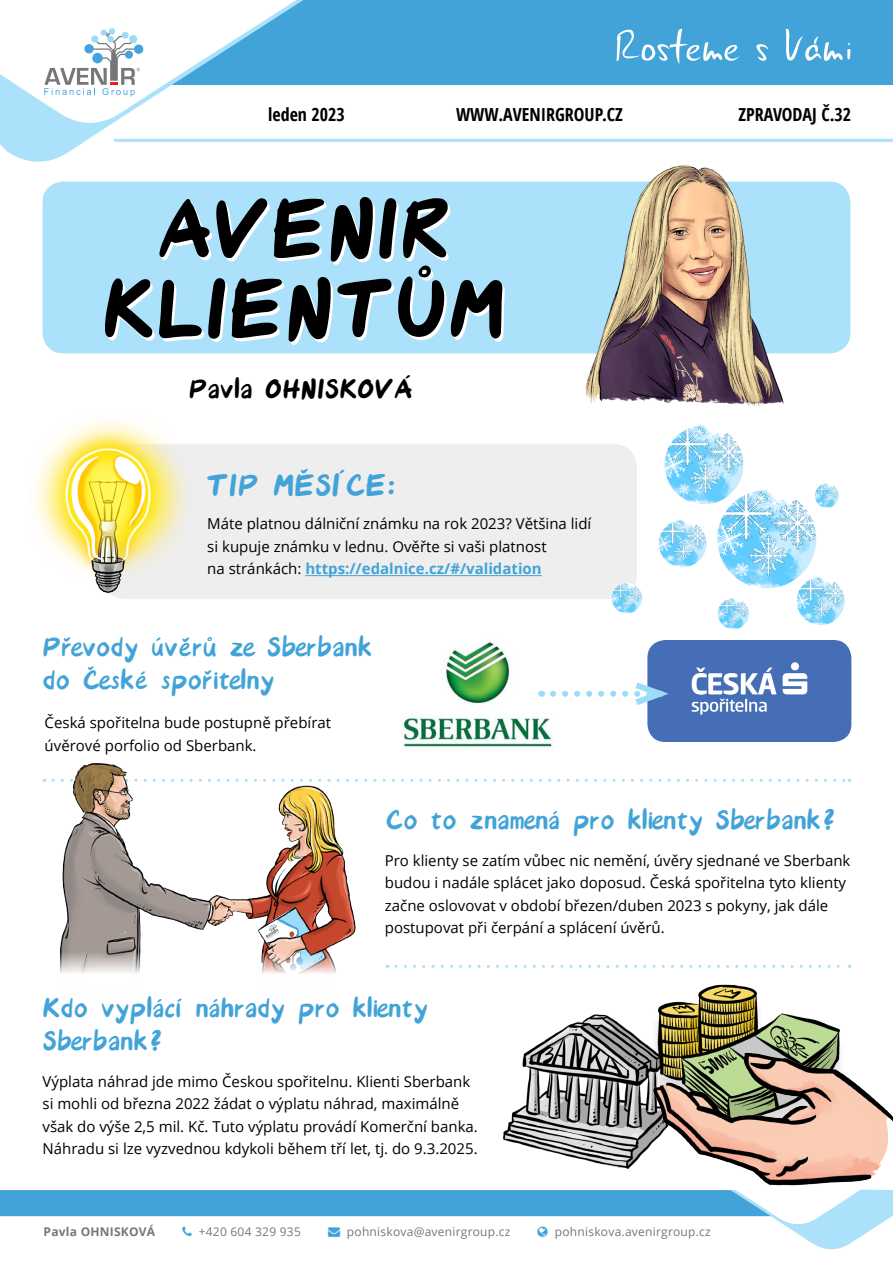
<style>
.page{position:relative;width:893px;height:1263px;background:#fff}
.page>*{position:absolute;margin:0;border:0;box-sizing:border-box;transform-origin:0 0}
.t1{font:108.6px/79.9px "Avenir Font";color:#000;text-align:center}
.t2{font:40.35px "Avenir Font";color:#41a3d8}
.t3{font:36px/33px "Avenir Font";color:#41a3d8}
.t4{font:36px "Avenir Font";color:#000}
.t5{font:700 condensed 18px "Open Sans";color:#000}
.t6{font:15px/22.5px "Open Sans";color:#000}
.t7{font:12px "Open Sans";letter-spacing:.02em;color:#757779}
.t8{font:700 12px "Open Sans";letter-spacing:.02em;color:#757779}
.s1{font-weight:700;color:#41a3d8}
.s2{color:#40a4da}
</style>
<div class="page">
<div style="left:22px;top:0;width:871px;height:85px;background:#41a3d8"></div>
<svg style="left:0;top:0;width:328px;height:162px"></svg>
<svg style="left:617px;top:29px;width:123px;height:35px"></svg>
<svg style="left:756px;top:44px;width:13px;height:17px"></svg>
<svg style="left:786px;top:29px;width:64px;height:32px"></svg>
<svg style="left:0;top:0;width:302px;height:129px"></svg>
<hr style="left:115px;top:139px;width:778px;height:3px;background:#abe1fa">
<div style="left:43px;top:182px;width:807px;height:171px;background:#abe1fa;border-radius:21px"></div>
<img style="left:717px;top:490px;width:99px;height:99px">
<img style="left:664px;top:425px;width:83px;height:82px">
<img style="left:813px;top:483px;width:26px;height:25px">
<img style="left:658px;top:520px;width:49px;height:47px">
<img style="left:793px;top:573px;width:52px;height:52px">
<img style="left:718px;top:598px;width:31px;height:32px">
<svg style="left:396px;top:965px;width:454px;height:3px"></svg>
<svg style="left:375px;top:779px;width:475px;height:3px"></svg>
<div style="left:103px;top:444px;width:534px;height:155px;background:#eeeeef;border-radius:23px"></div>
<hr style="left:305px;top:575px;width:237px;height:1px;background:#41a3d8">
<img style="left:35px;top:420px;width:152px;height:178px">
<img style="left:503px;top:1014px;width:140px;height:155px">
<img style="left:403px;top:641px;width:150px;height:106px">
<img style="left:647px;top:640px;width:204px;height:102px">
<svg style="left:553px;top:677px;width:124px;height:33px"></svg>
<img style="left:42px;top:763px;width:333px;height:211px">
<img style="left:653px;top:965px;width:190px;height:65px">
<img style="left:643px;top:1030px;width:250px;height:156px">
<img style="left:611px;top:583px;width:31px;height:31px">
<img style="left:555px;top:165px;width:251px;height:243px">
<svg style="left:0;top:1189px;width:893px;height:61px"></svg>
<p class="t5" style="left:268px;top:101px;width:78px">leden 2023</p>
<p class="t5" style="left:456px;top:101px;width:168px">WWW.AVENIRGROUP.CZ</p>
<p class="t5" style="left:738px;top:101px;width:114px">ZPRAVODAJ Č.32</p>
<h1 class="t1" style="left:102px;top:192px;width:405px">AVENIR<br>KLIENTŮM</h1>
<h3 class="t4" style="left:189px;top:374px;width:225px">Pavla OHNISKOVÁ</h3>
<h2 class="t2" style="left:206px;top:469px;width:192px">TIP MĚSÍCE:</h2>
<p class="t6" style="left:207px;top:512px;width:386px">Máte platnou dálniční známku na rok 2023? Většina lidí si kupuje známku v lednu. Ověřte si vaši platnost<br>na stránkách: <span class="s1">https://edalnice.cz/#/validation</span></p>
<h3 class="t3" style="left:43px;top:632px;width:331px">Převody úvěrů ze Sberbank do České spořitelny</h3>
<p class="t6" style="left:45px;top:711px;width:288px">Česká spořitelna bude postupně přebírat úvěrové porfolio od Sberbank.</p>
<h3 class="t3" style="left:386px;top:804px;width:452px">Co to znamená pro klienty Sberbank?</h3>
<p class="t6" style="left:385px;top:849px;width:467px">Pro klienty se zatím vůbec nic nemění, úvěry sjednané ve Sberbank budou i nadále splácet jako doposud. Česká spořitelna tyto klienty začne oslovovat v období březen/duben 2023 s pokyny, jak dále postupovat při čerpání a splácení úvěrů.</p>
<h3 class="t3" style="left:43px;top:993px;width:387px">Kdo vyplácí náhrady pro klienty<br>Sberbank?</h3>
<p class="t6" style="left:43px;top:1070px;width:437px">Výplata náhrad jde mimo Českou spořitelnu. Klienti Sberbank si mohli od března 2022 žádat o výplatu náhrad, maximálně však do výše 2,5 mil. Kč. Tuto výplatu provádí Komerční banka.<br>Náhradu si lze vyzvednou kdykoli během tří let, tj. do 9.3.2025.</p>
<p class="t8" style="left:44px;top:1223px;width:113px">Pavla OHNISKOVÁ</p>
<p class="t7" style="left:199px;top:1223px;width:104px">+420 604 329 935</p>
<p class="t7" style="left:328px;top:1223px;width:184px"><span class="s2">→</span> pohniskova@avenirgroup.cz</p>
<p class="t7" style="left:555px;top:1223px;width:157px">pohniskova.avenirgroup.cz</p>
</div>
